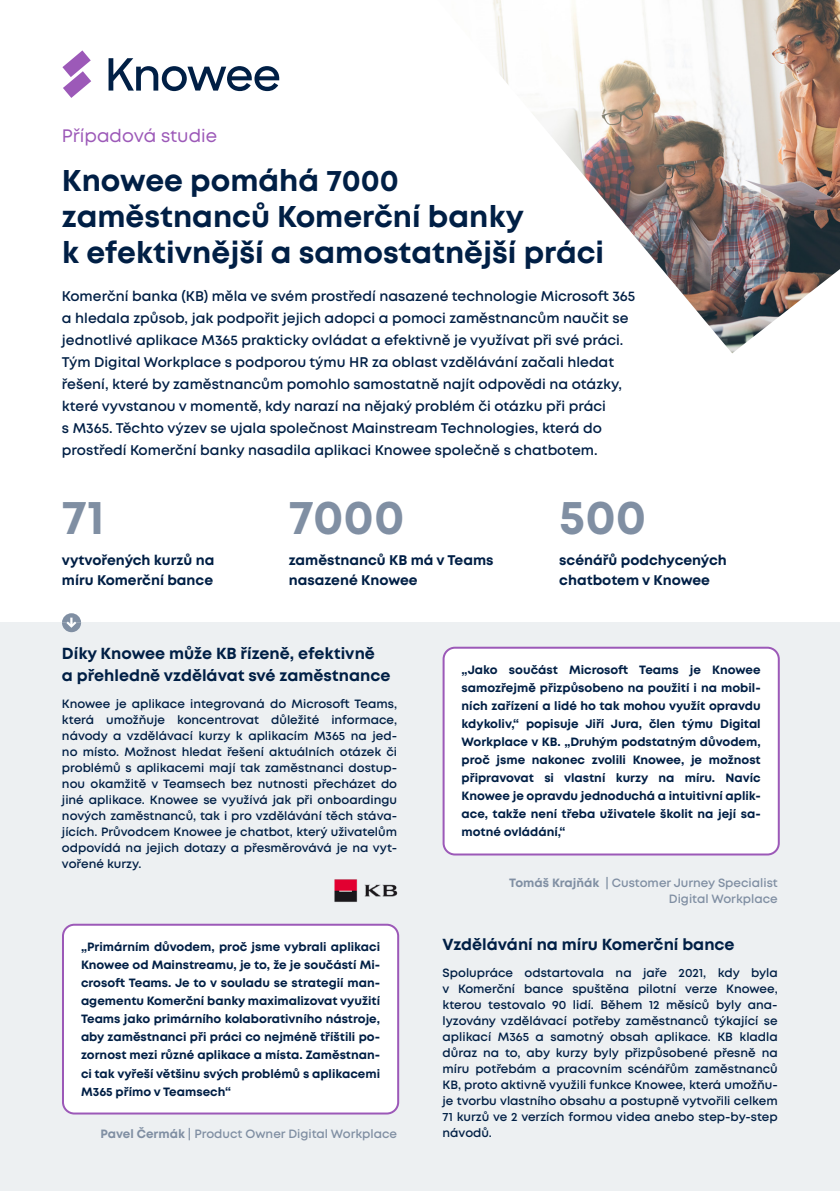
<style>
.page{position:relative;width:840px;height:1191px;background:#fff}
.page>*{position:absolute;margin:0;border:0;box-sizing:border-box;transform-origin:0 0}
.t1{font:700 48px "Mont";color:#808fa3}
.t2{font:700 30px/36px "Mont";color:#001f45}
.t3{font:18px "Mont";color:#9c59b8}
.t4{font:700 16px/22px "Mont";color:#001f45}
.t5{font:600 14px/22px "Mont";color:#001f45}
.t6{font:700 14px/20px "Mont";color:#001f45}
.t7{font:600 12px/16px "Mont";color:#001f45;text-align:justify}
.t8{font:700 12px/18px "Mont";color:#001f45;text-align:justify}
.t9{font:600 12px/16px "Mont";color:#808fa3;text-align:right}
.s1{font-weight:700}
</style>
<div class="page">
<img style="left:493px;top:0;width:346px;height:353px">
<div style="left:0;top:622px;width:839px;height:569px;background:#edf0f2"></div>
<div style="left:63px;top:924px;width:335px;height:189px;background:#fff;border-radius:11px"></div>
<div style="left:62px;top:923px;width:337px;height:191px;border:2px solid #9c59b8;border-radius:11px"></div>
<div style="left:443px;top:647px;width:335px;height:207px;background:#fff;border-radius:11px"></div>
<div style="left:442px;top:646px;width:337px;height:209px;border:2px solid #9c59b8;border-radius:11px"></div>
<svg style="left:62px;top:613px;width:19px;height:19px"></svg>
<svg style="left:62px;top:50px;width:29px;height:48px"></svg>
<svg style="left:108px;top:58px;width:171px;height:33px"></svg>
<img style="left:334px;top:879px;width:64px;height:23px">
<h3 class="t3" style="left:62px;top:124px;width:157px">Případová studie</h3>
<h2 class="t2" style="left:62px;top:162px;width:543px">Knowee pomáhá 7000 zaměstnanců Komerční banky<br>k efektivnější a samostatnější práci</h2>
<p class="t5" style="left:62px;top:285px;width:574px">Komerční banka (KB) měla ve svém prostředí nasazené technologie Microsoft 365 a hledala způsob, jak podpořit jejich adopci a pomoci zaměstnancům naučit se jednotlivé aplikace M365 prakticky ovládat a efektivně je využívat při své práci.<br>Tým Digital Workplace s podporou týmu HR za oblast vzdělávání začali hledat řešení, které by zaměstnancům pomohlo samostatně najít odpovědi na otázky, které vyvstanou v momentě, kdy narazí na nějaký problém či otázku při práci<br>s M365. Těchto výzev se ujala společnost Mainstream Technologies, která do prostředí Komerční banky nasadila aplikaci Knowee společně s chatbotem.</p>
<h1 class="t1" style="left:62px;top:485px;width:44px">71</h1>
<p class="t6" style="left:62px;top:550px;width:154px">vytvořených kurzů na míru Komerční bance</p>
<h1 class="t1" style="left:288px;top:485px;width:117px">7000</h1>
<p class="t6" style="left:288px;top:550px;width:206px">zaměstnanců KB má v Teams nasazené Knowee</p>
<h1 class="t1" style="left:559px;top:485px;width:89px">500</h1>
<p class="t6" style="left:559px;top:550px;width:169px">scénářů podchycených chatbotem v Knowee</p>
<h3 class="t4" style="left:62px;top:642px;width:330px">Díky Knowee může KB řízeně, efektivně<br>a přehledně vzdělávat své zaměstnance</h3>
<p class="t7" style="left:62px;top:696px;width:336px">Knowee je aplikace integrovaná do Microsoft Teams, která umožňuje koncentrovat důležité informace, návody a vzdělávací kurzy k aplikacím M365 na jed&shy;no místo. Možnost hledat řešení aktuálních otázek či problémů s aplikacemi mají tak zaměstnanci dostup&shy;nou okamžitě v Teamsech bez nutnosti přecházet do jiné aplikace. Knowee se využívá jak při onboardingu nových zaměstnanců, tak i pro vzdělávání těch stáva&shy;jících. Průvodcem Knowee je chatbot, který uživatelům odpovídá na jejich dotazy a přesměrovává je na vyt&shy;vořené kurzy.</p>
<p class="t8" style="left:81px;top:938px;width:300px">„Primárním důvodem, proč jsme vybrali aplikaci Knowee od Mainstreamu, je to, že je součástí Mi&shy;crosoft Teams. Je to v souladu se strategií man&shy;agementu Komerční banky maximalizovat využití Teams jako primárního kolaborativního nástroje, aby zaměstnanci při práci co nejméně tříštili po&shy;zornost mezi různé aplikace a místa. Zaměstnan&shy;ci tak vyřeší většinu svých problémů s aplikacemi M365 přímo v Teamsech“</p>
<p class="t9" style="left:100px;top:1125px;width:298px"><span class="s1">Pavel Čermák</span> | Product Owner Digital Workplace</p>
<p class="t8" style="left:461px;top:661px;width:300px">„Jako součást Microsoft Teams je Knowee samozřejmě přizpůsobeno na použití i na mobil&shy;ních zařízení a lidé ho tak mohou využít opravdu kdykoliv,“ popisuje Jiří Jura, člen týmu Digital Workplace v KB. „Druhým podstatným důvodem, proč jsme nakonec zvolili Knowee, je možnost připravovat si vlastní kurzy na míru. Navíc Knowee je opravdu jednoduchá a intuitivní aplik&shy;ace, takže není třeba uživatele školit na její sa&shy;motné ovládání,“</p>
<p class="t9" style="left:509px;top:874px;width:270px"><span class="s1">Tomáš Krajňák</span> | Customer Jurney Specialist<br>Digital Workplace</p>
<h3 class="t4" style="left:442px;top:933px;width:293px">Vzdělávání na míru Komerční bance</h3>
<p class="t7" style="left:442px;top:964px;width:336px">Spolupráce odstartovala na jaře 2021, kdy byla v Komerční bance spuštěna pilotní verze Knowee, kterou testovalo 90 lidí. Během 12 měsíců byly ana&shy;lyzovány vzdělávací potřeby zaměstnanců týkající se aplikací M365 a samotný obsah aplikace. KB kladla důraz na to, aby kurzy byly přizpůsobené přesně na míru potřebám a pracovním scénářům zaměstnanců KB, proto aktivně využili funkce Knowee, která umožňu&shy;je tvorbu vlastního obsahu a postupně vytvořili celkem 71 kurzů ve 2 verzích formou videa anebo step-by-step návodů.</p>
</div>
